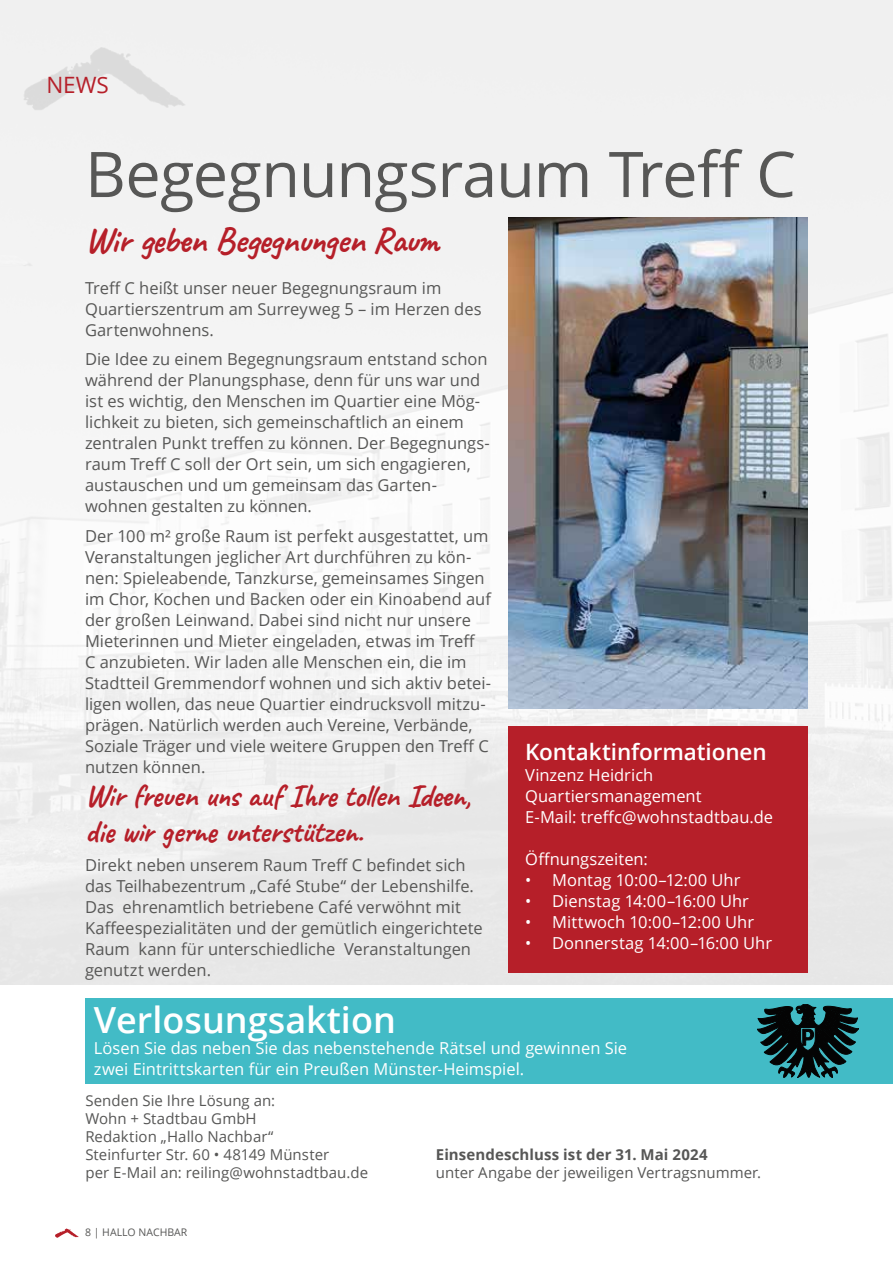
<style>
.page{position:relative;width:893px;height:1263px;background:#fff}
.page>*{position:absolute;margin:0;border:0;box-sizing:border-box;transform-origin:0 0}
.t1{font:63px "Open Sans";letter-spacing:-.015em;color:#575756}
.t2{font:700 36px "Caveat";letter-spacing:-.015em;color:#b61f29}
.t3{font:600 36px "Open Sans";color:#fff}
.t4{font:700 31.5px/36px "Caveat";letter-spacing:-.015em;color:#b61f29}
.t5{font:600 22.5px "Open Sans";letter-spacing:-.005em;color:#fff}
.t6{font:22.5px "Open Sans";color:#b61f29}
.t7{font:16.5px/21px "Open Sans";color:#575756}
.t8{font:16.5px/21px "Open Sans";color:#fff}
.t9{font:15px/18px "Open Sans";letter-spacing:.005em;color:#575756}
.t10{font:700 15px "Open Sans";letter-spacing:.01em;color:#575756}
.t11{font:10.5px "Open Sans";color:#575756}
</style>
<div class="page">
<svg style="left:55px;top:1228px;width:24px;height:10px"></svg>
<img style="left:508px;top:217px;width:300px;height:491px">
<div style="left:508px;top:726px;width:300px;height:247px;background:#b61f29"></div>
<div style="left:85px;top:997px;width:808px;height:86px;background:#42bbc6"></div>
<svg style="left:757px;top:1004px;width:102px;height:73px"></svg>
<h3 class="t6" style="left:46px;top:70px;width:64px">NEWS</h3>
<h1 class="t1" style="left:85px;top:131px;width:712px">Begegnungsraum Treff C</h1>
<h2 class="t2" style="left:85px;top:217px;width:354px">Wir geben Begegnungen Raum</h2>
<p class="t7" style="left:85px;top:277px;width:398px">Treff C heißt unser neuer Begegnungsraum im<br>Quartierszentrum am Surreyweg 5 – im Herzen des<br>Gartenwohnens.</p>
<p class="t7" style="left:85px;top:348px;width:406px">Die Idee zu einem Begegnungsraum entstand schon während der Planungsphase, denn für uns war und ist es wichtig, den Menschen im Quartier eine Mög&shy;lichkeit zu bieten, sich gemeinschaftlich an einem zentralen Punkt treffen zu können. Der Begegnungs&shy;raum Treff C soll der Ort sein, um sich engagieren, austauschen und um gemeinsam das Garten&shy;wohnen gestalten zu können.</p>
<p class="t7" style="left:85px;top:525px;width:408px">Der 100 m² große Raum ist perfekt ausgestattet, um Veranstaltungen jeglicher Art durchführen zu kön&shy;nen: Spieleabende, Tanzkurse, gemeinsames Singen im Chor, Kochen und Backen oder ein Kinoabend auf der großen Leinwand. Dabei sind nicht nur unsere Mieterinnen und Mieter eingeladen, etwas im Treff<br>C anzubieten. Wir laden alle Menschen ein, die im Stadtteil Gremmendorf wohnen und sich aktiv betei&shy;ligen wollen, das neue Quartier eindrucksvoll mitzu&shy;prägen. Natürlich werden auch Vereine, Verbände, Soziale Träger und viele weitere Gruppen den Treff C nutzen können.</p>
<h3 class="t4" style="left:85px;top:777px;width:388px">Wir freuen uns auf Ihre tollen Ideen, die wir gerne unterstützen.</h3>
<p class="t7" style="left:85px;top:854px;width:399px">Direkt neben unserem Raum Treff C befindet sich das Teilhabezentrum „Café Stube“ der Lebenshilfe.<br>Das ehrenamtlich betriebene Café verwöhnt mit Kaffeespezialitäten und der gemütlich eingerichtete Raum kann für unterschiedliche Veranstaltungen genutzt werden.</p>
<h3 class="t5" style="left:525px;top:736px;width:243px">Kontaktinformationen</h3>
<p class="t8" style="left:525px;top:764px;width:250px">Vinzenz Heidrich<br>Quartiersmanagement<br>E-Mail: treffc@wohnstadtbau.de</p>
<p class="t8" style="left:525px;top:848px;width:124px">Öffnungszeiten:</p>
<p class="t8" style="left:525px;top:869px;width:217px">• Montag 10:00–12:00 Uhr</p>
<p class="t8" style="left:525px;top:890px;width:225px">• Dienstag 14:00–16:00 Uhr</p>
<p class="t8" style="left:525px;top:911px;width:230px">• Mittwoch 10:00–12:00 Uhr</p>
<p class="t8" style="left:525px;top:932px;width:248px">• Donnerstag 14:00–16:00 Uhr</p>
<h2 class="t3" style="left:94px;top:996px;width:304px">Verlosungsaktion</h2>
<p class="t8" style="left:94px;top:1037px;width:535px">Lösen Sie das neben Sie das nebenstehende Rätsel und gewinnen Sie zwei Eintrittskarten für ein Preußen Münster-Heimspiel.</p>
<p class="t9" style="left:85px;top:1091px;width:284px">Senden Sie Ihre Lösung an:<br>Wohn + Stadtbau GmbH<br>Redaktion „Hallo Nachbar“<br>Steinfurter Str. 60 • 48149 Münster<br>per E-Mail an: reiling@wohnstadtbau.de</p>
<p class="t10" style="left:436px;top:1144px;width:273px">Einsendeschluss ist der 31. Mai 2024</p>
<p class="t9" style="left:436px;top:1163px;width:327px">unter Angabe der jeweiligen Vertragsnummer.</p>
<p class="t11" style="left:85px;top:1225px;width:104px">8 | HALLO NACHBAR</p>
</div>
